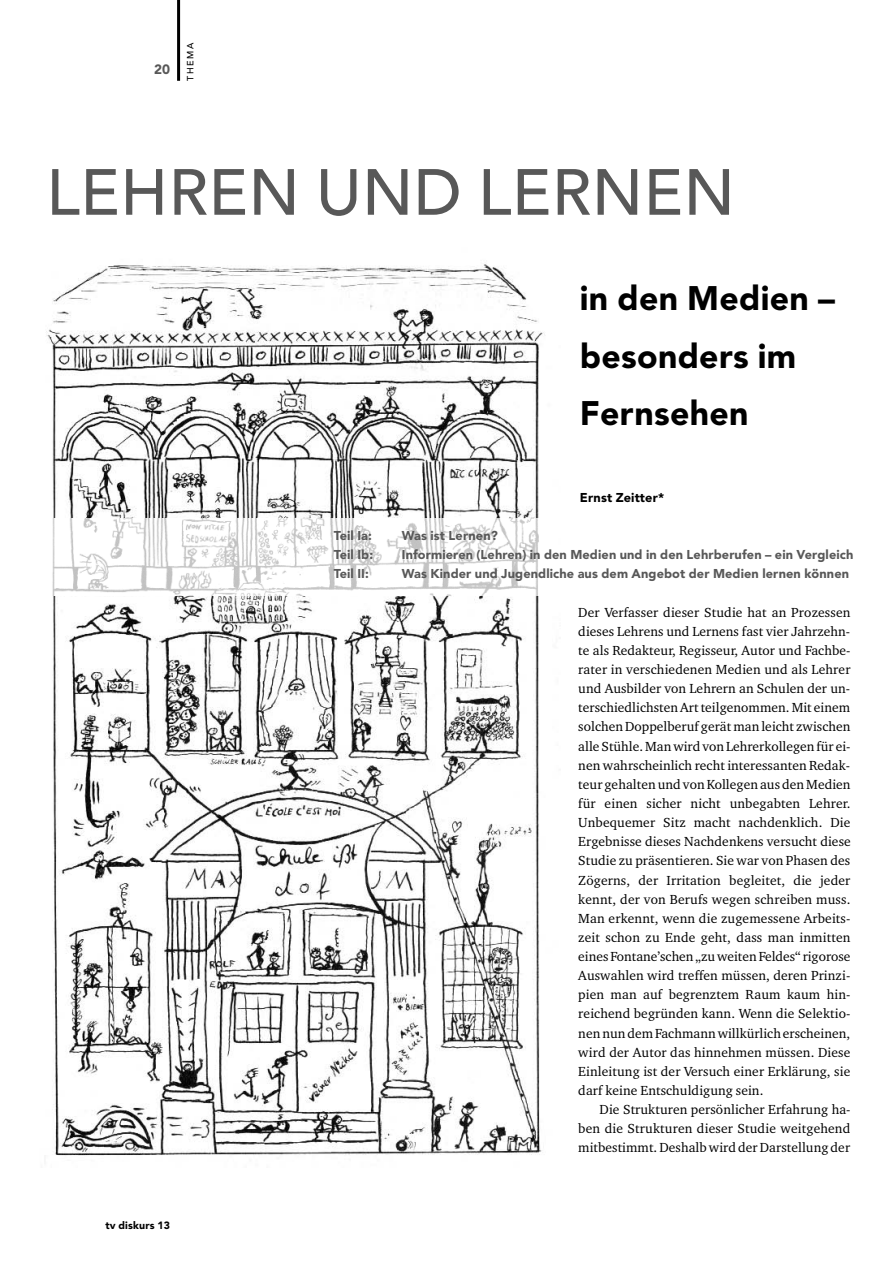
<style>
.page{position:relative;width:893px;height:1263px;background:#fff}
.page>*{position:absolute;margin:0;border:0;box-sizing:border-box;transform-origin:0 0}
.t1{font:500 64.5px "Avenir";letter-spacing:.01em;color:#585858}
.t2{font:900 33.75px/57.4px "Avenir";letter-spacing:.01em;color:#000}
.t3{font:13.5px/19.2px "Charter BT";letter-spacing:.005em;color:#000;text-align:justify}
.t4{font:900 13.5px "Avenir";color:#585858}
.t5{font:900 12.75px "Avenir";letter-spacing:.01em;color:#585858}
.t6{font:900 12.75px "Avenir";letter-spacing:.01em;color:#000}
.t7{font:900 10.5px "Avenir";letter-spacing:.02em;color:#000}
.t8{font:500 9px "Avenir";letter-spacing:.165em;color:#000}
</style>
<div class="page">
<hr style="left:177px;top:0;width:3px;height:81px;background:#000">
<img style="left:46px;top:264px;width:499px;height:892px">
<img style="left:46px;top:519px;width:499px;height:76px">
<p class="t4" style="left:154px;top:64px;width:17px">20</p>
<p class="t8" style="left:187px;top:81px;width:39px;rotate:-90deg">THEMA</p>
<h1 class="t1" style="left:46px;top:166px;width:690px">LEHREN UND LERNEN</h1>
<h2 class="t2" style="left:580px;top:273px;width:257px">in den Medien – besonders im<br>Fernsehen</h2>
<p class="t6" style="left:580px;top:492px;width:86px">Ernst Zeitter*</p>
<p class="t5" style="left:334px;top:530px;width:40px">Teil Ia:</p>
<p class="t5" style="left:402px;top:530px;width:98px">Was ist Lernen?</p>
<p class="t5" style="left:334px;top:549px;width:41px">Teil Ib:</p>
<p class="t5" style="left:402px;top:549px;width:453px">Informieren (Lehren) in den Medien und in den Lehrberufen – ein Vergleich</p>
<p class="t5" style="left:334px;top:569px;width:37px">Teil II:</p>
<p class="t5" style="left:402px;top:569px;width:449px">Was Kinder und Jugendliche aus dem Angebot der Medien lernen können</p>
<p class="t7" style="left:105px;top:1221px;width:66px">tv diskurs 13</p>
<p class="t3" style="left:578px;top:603px;width:274px">Der Verfasser dieser Studie hat an Prozessen dieses Lehrens und Lernens fast vier Jahrzehn&shy;te als Redakteur, Regisseur, Autor und Fachbe&shy;rater in verschiedenen Medien und als Lehrer und Ausbilder von Lehrern an Schulen der un&shy;terschiedlichsten Art teilgenommen. Mit einem solchen Doppelberuf gerät man leicht zwischen alle Stühle. Man wird von Lehrerkollegen für ei&shy;nen wahrscheinlich recht interessanten Redak&shy;teur gehalten und von Kollegen aus den Medien für einen sicher nicht unbegabten Lehrer.<br>Unbequemer Sitz macht nachdenklich. Die Ergebnisse dieses Nachdenkens versucht diese Studie zu präsentieren. Sie war von Phasen des Zögerns, der Irritation begleitet, die jeder kennt, der von Berufs wegen schreiben muss.<br>Man erkennt, wenn die zugemessene Arbeits&shy;zeit schon zu Ende geht, dass man inmitten eines Fontane’schen „zu weiten Feldes“ rigorose Auswahlen wird treffen müssen, deren Prinzi&shy;pien man auf begrenztem Raum kaum hin&shy;reichend begründen kann. Wenn die Selektio&shy;nen nun dem Fachmann willkürlich erscheinen, wird der Autor das hinnehmen müssen. Diese Einleitung ist der Versuch einer Erklärung, sie darf keine Entschuldigung sein.</p>
<p class="t3" style="left:578px;top:1101px;width:274px;text-indent:21px">Die Strukturen persönlicher Erfahrung ha&shy;ben die Strukturen dieser Studie weitgehend mitbestimmt. Deshalb wird der Darstellung der</p>
</div>
